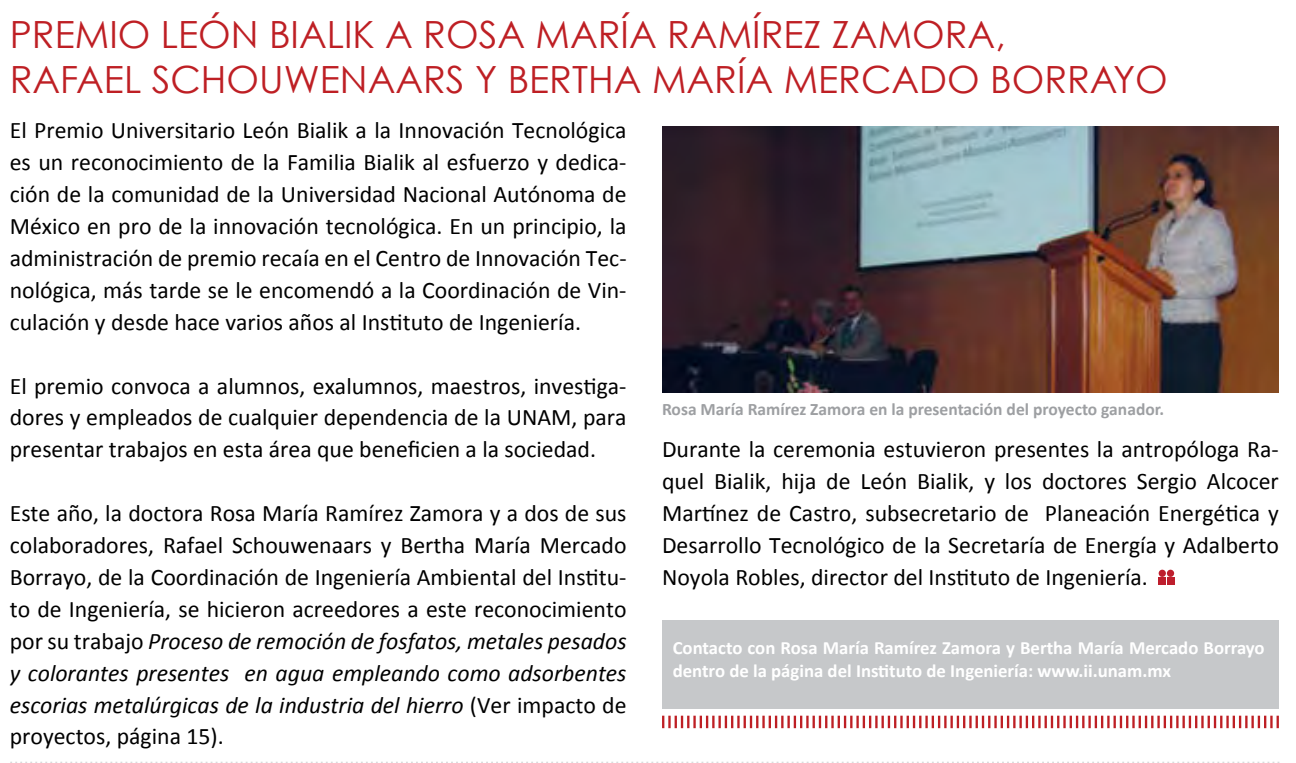
<style>
.page{position:relative;width:1296px;height:763px;background:#fff}
.page>*{position:absolute;margin:0;border:0;box-sizing:border-box;transform-origin:0 0}
.t1{font:37.5px/45px "Weezer Font";color:#be1f24}
.t2{font:23.75px/32px "Calibri";color:#000;text-align:justify}
.t3{font:700 18.75px/22.5px "Calibri";color:#fff}
.t4{font:700 17.5px "Calibri";color:#9d9fa2}
.s1{font-style:italic}
</style>
<div class="page">
<svg style="left:10px;top:761px;width:1270px;height:2px"></svg>
<div style="left:1158px;top:570px;width:7px;height:7px;background:#be1e2d;border-radius:50%"></div>
<div style="left:1166px;top:570px;width:8px;height:7px;background:#be1e2d;border-radius:50%"></div>
<div style="left:1158px;top:578px;width:7px;height:7px;background:#be1e2d"></div>
<div style="left:1166px;top:578px;width:8px;height:7px;background:#be1e2d"></div>
<img style="left:662px;top:126px;width:616px;height:266px">
<div style="left:662px;top:620px;width:616px;height:89px;background:#c6c8ca"></div>
<svg style="left:662px;top:716px;width:616px;height:12px"></svg>
<h1 class="t1" style="left:10px;top:11px;width:1159px">PREMIO LEÓN BIALIK A ROSA MARÍA RAMÍREZ ZAMORA,<br>RAFAEL SCHOUWENAARS Y BERTHA MARÍA MERCADO BORRAYO</h1>
<p class="t2" style="left:10px;top:113px;width:618px">El Premio U niversitario León Bialik a la I nnovación Tecnológica es un reconocimiento de la Familia Bialik al esfuerzo y dedica&shy;ción de la comunidad de la U niversidad Nacional Autónoma de México en pro de la innovación tecnológica. En un principio, la administración de premio recaía en el Centro de I nnovación Tec&shy;nológica, más tarde se le encomendó a la Coordinación de Vin&shy;culación y desde hace varios años al I nstituto de I ngeniería.</p>
<p class="t2" style="left:10px;top:368px;width:618px">El premio convoca a alumnos, exalumnos, maestros, investiga&shy;dores y empleados de cualquier dependencia de la UNAM</p>
<p class="t2" style="left:10px;top:400px;width:618px;text-indent:561px">, para presentar trabajos en esta área que beneficien a la sociedad.</p>
<p class="t2" style="left:10px;top:496px;width:618px">Este año, la doctora Rosa M aría Ramírez Zamora y a dos de sus colaboradores, Rafael Schouwenaars y Bertha María Mercado Borrayo, de la Coordinación de I ngeniería Ambiental del I nstitu&shy;to de I ngeniería, se hicieron acreedores a este reconocimiento por su trabajo <span class="s1">Proceso de remoción de fosfatos, metales pesados y colorantes presentes en agua empleando como adsorbentes escorias metalúrgicas de la industria del hierro</span> (Ver impacto de proyectos, página 15).</p>
<p class="t4" style="left:662px;top:398px;width:503px">Rosa María Ramírez Zamora en la presentación del proyecto ganador.</p>
<p class="t2" style="left:662px;top:432px;width:618px">Durante la ceremonia estuvieron presentes la antropóloga Ra&shy;quel Bialik, hija de León Bialik, y los doctores Sergio Alcocer Martínez de Castro, subsecretario de Planeación Energética y Desarrollo Tecnológico de la Secretaría de Energía y Adalberto Noyola Robles, director del I nstituto de I ngeniería.</p>
<p class="t3" style="left:672px;top:636px;width:593px">Contacto con Rosa María Ramírez Zamora y Bertha María Mercado Borrayo dentro de la página del Instituto de Ingeniería: www.ii.unam.mx</p>
</div>
